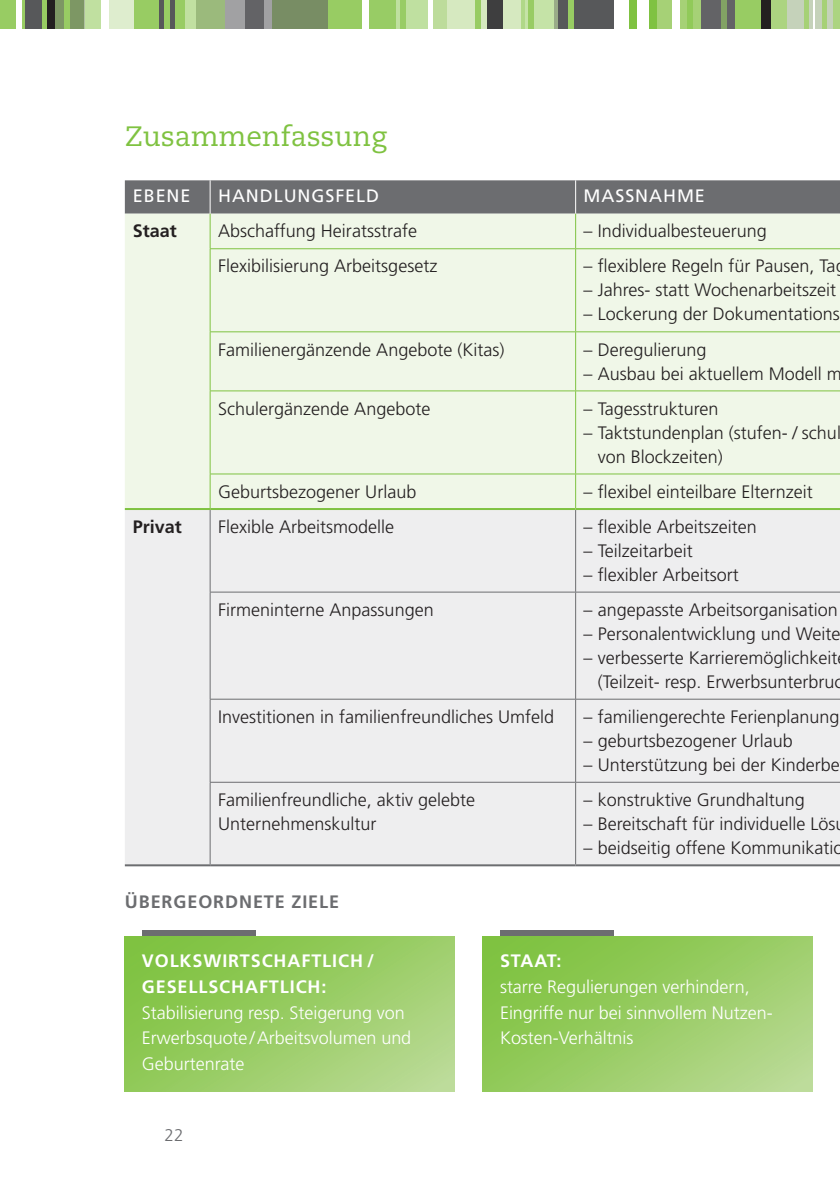
<style>
.page{position:relative;width:840px;height:1191px;background:#fff}
.page>*{position:absolute;margin:0;border:0;box-sizing:border-box;transform-origin:0 0}
.t1{font:28px "Caecilia LT Std";letter-spacing:-.005em;color:#7fc241}
.t2{font:300 18px/24px "Frutiger LT Std";color:#231f20}
.t3{font:300 18px/25.6px "Frutiger LT Std";color:#fff}
.t4{font:700 18px/25.6px "Frutiger LT Std";letter-spacing:.05em;color:#fff}
.t5{font:18px "Frutiger LT Std";letter-spacing:.05em;color:#fff}
.t6{font:700 18px "Frutiger LT Std";letter-spacing:.05em;color:#6c6d70}
.t7{font:700 18px "Frutiger LT Std";color:#231f20}
.t8{font:300 17px "Frutiger LT Std";color:#6c6d70}
</style>
<div class="page">
<div style="left:766px;top:0;width:73px;height:28px;background:#acd480"></div>
<div style="left:0;top:0;width:55px;height:28px;background:#98cc63"></div>
<div style="left:272px;top:0;width:89px;height:28px;background:#98cc63"></div>
<svg style="left:225px;top:0;width:102px;height:28px;background:#859379"></svg>
<div style="left:445px;top:0;width:79px;height:28px;background:#d6e9c0"></div>
<div style="left:649px;top:0;width:74px;height:28px;background:#a6d176"></div>
<div style="left:757px;top:0;width:13px;height:28px;background:#231f20"></div>
<div style="left:787px;top:0;width:45px;height:28px;background:linear-gradient(to bottom,#c5d2ba,#c5d2ba)"></div>
<div style="left:701px;top:0;width:37px;height:28px;background:#636366"></div>
<div style="left:735px;top:0;width:25px;height:28px;background:#98cc63"></div>
<div style="left:803px;top:0;width:5px;height:28px;background:#a6d176"></div>
<hr style="left:812px;top:0;width:2px;height:28px;background:#fff">
<hr style="left:822px;top:0;width:4px;height:28px;background:#a6d176">
<div style="left:671px;top:0;width:8px;height:28px;background:#fff"></div>
<div style="left:686px;top:0;width:6px;height:28px;background:#91ca59"></div>
<div style="left:720px;top:0;width:6px;height:28px;background:#82a264"></div>
<div style="left:649px;top:0;width:7px;height:28px;background:#7fc241"></div>
<div style="left:474px;top:0;width:6px;height:28px;background:#98cc63"></div>
<svg style="left:185px;top:0;width:40px;height:28px"></svg>
<svg style="left:521px;top:0;width:33px;height:28px"></svg>
<div style="left:433px;top:0;width:13px;height:28px;background:#bddc9b"></div>
<div style="left:558px;top:0;width:55px;height:28px;background:#57585a"></div>
<div style="left:134px;top:0;width:51px;height:28px;background:#98cc63"></div>
<div style="left:628px;top:0;width:8px;height:28px;background:#7fc241"></div>
<div style="left:568px;top:0;width:5px;height:28px;background:#98cc63"></div>
<svg style="left:554px;top:0;width:4px;height:28px"></svg>
<div style="left:528px;top:0;width:5px;height:28px;background:#98cc63"></div>
<div style="left:487px;top:0;width:15px;height:28px;background:#3e3e3f"></div>
<svg style="left:369px;top:0;width:59px;height:28px;background:#a9d47f"></svg>
<div style="left:245px;top:0;width:18px;height:28px;background:#636366"></div>
<div style="left:170px;top:0;width:5px;height:28px;background:#57585a"></div>
<hr style="left:159px;top:0;width:4px;height:28px;background:#57585a">
<div style="left:55px;top:0;width:30px;height:28px;background:#7d9764"></div>
<div style="left:64px;top:0;width:6px;height:28px;background:#98cc63"></div>
<svg style="left:85px;top:0;width:49px;height:28px"></svg>
<div style="left:47px;top:0;width:8px;height:28px;background:#231f20"></div>
<div style="left:26px;top:0;width:16px;height:28px;background:#57585a"></div>
<div style="left:16px;top:0;width:6px;height:28px;background:#fff"></div>
<svg style="left:499px;top:930px;width:114px;height:7px"></svg>
<svg style="left:142px;top:930px;width:113px;height:7px"></svg>
<div style="left:125px;top:180px;width:714px;height:34px;background:#6c6d70"></div>
<div style="left:125px;top:214px;width:714px;height:294px;background:#f0f7e8"></div>
<div style="left:125px;top:510px;width:714px;height:354px;background:#eeeeef"></div>
<hr style="left:210px;top:180px;width:1px;height:34px;background:#fff">
<hr style="left:575px;top:180px;width:1px;height:34px;background:#fff">
<hr style="left:210px;top:214px;width:1px;height:34px;background:#7fc241">
<hr style="left:575px;top:214px;width:1px;height:34px;background:#7fc241">
<hr style="left:210px;top:248px;width:365px;height:1px;background:#7fc241">
<hr style="left:210px;top:249px;width:1px;height:82px;background:#7fc241">
<hr style="left:575px;top:248px;width:264px;height:1px;background:#7fc241">
<hr style="left:575px;top:249px;width:1px;height:82px;background:#7fc241">
<hr style="left:210px;top:331px;width:365px;height:1px;background:#7fc241">
<hr style="left:210px;top:332px;width:1px;height:58px;background:#7fc241">
<hr style="left:575px;top:331px;width:264px;height:1px;background:#7fc241">
<hr style="left:575px;top:332px;width:1px;height:58px;background:#7fc241">
<hr style="left:210px;top:390px;width:365px;height:1px;background:#7fc241">
<hr style="left:210px;top:391px;width:1px;height:83px;background:#7fc241">
<hr style="left:575px;top:390px;width:264px;height:1px;background:#7fc241">
<hr style="left:575px;top:391px;width:1px;height:83px;background:#7fc241">
<hr style="left:210px;top:473px;width:365px;height:1px;background:#7fc241">
<hr style="left:210px;top:474px;width:1px;height:34px;background:#7fc241">
<hr style="left:575px;top:473px;width:264px;height:1px;background:#7fc241">
<hr style="left:575px;top:474px;width:1px;height:34px;background:#7fc241">
<hr style="left:125px;top:508px;width:85px;height:2px;background:#7fc241">
<hr style="left:210px;top:508px;width:365px;height:2px;background:#7fc241">
<hr style="left:575px;top:508px;width:264px;height:2px;background:#7fc241">
<hr style="left:210px;top:510px;width:1px;height:82px;background:#6c6d70">
<hr style="left:575px;top:510px;width:1px;height:82px;background:#6c6d70">
<hr style="left:210px;top:592px;width:365px;height:1px;background:#6c6d70">
<hr style="left:210px;top:592px;width:1px;height:107px;background:#6c6d70">
<hr style="left:575px;top:592px;width:264px;height:1px;background:#6c6d70">
<hr style="left:575px;top:592px;width:1px;height:107px;background:#6c6d70">
<hr style="left:210px;top:699px;width:365px;height:1px;background:#6c6d70">
<hr style="left:210px;top:699px;width:1px;height:83px;background:#6c6d70">
<hr style="left:575px;top:699px;width:264px;height:1px;background:#6c6d70">
<hr style="left:575px;top:699px;width:1px;height:83px;background:#6c6d70">
<hr style="left:210px;top:782px;width:365px;height:1px;background:#6c6d70">
<hr style="left:210px;top:782px;width:1px;height:82px;background:#6c6d70">
<hr style="left:575px;top:782px;width:264px;height:1px;background:#6c6d70">
<hr style="left:575px;top:782px;width:1px;height:82px;background:#6c6d70">
<hr style="left:125px;top:864px;width:85px;height:2px;background:#6c6d70">
<hr style="left:210px;top:864px;width:365px;height:2px;background:#6c6d70">
<hr style="left:575px;top:864px;width:264px;height:2px;background:#6c6d70">
<svg style="left:125px;top:937px;width:329px;height:154px;background:#98cc64"></svg>
<svg style="left:482px;top:937px;width:329px;height:154px;background:#98cc64"></svg>
<h1 class="t1" style="left:125px;top:120px;width:263px">Zusammenfassung</h1>
<p class="t5" style="left:133px;top:185px;width:59px">EBENE</p>
<p class="t5" style="left:218px;top:185px;width:162px">HANDLUNGSFELD</p>
<p class="t5" style="left:583px;top:185px;width:123px">MASSNAHME</p>
<p class="t7" style="left:133px;top:221px;width:46px">Staat</p>
<p class="t2" style="left:218px;top:219px;width:200px">Abschaffung Heiratsstrafe</p>
<p class="t2" style="left:583px;top:219px;width:185px">– Individualbesteuerung</p>
<p class="t2" style="left:218px;top:254px;width:220px">Flexibilisierung Arbeitsgesetz</p>
<p class="t2" style="left:583px;top:254px;width:253px">– flexiblere Regeln für Pausen, Ta</p>
<p class="t2" style="left:583px;top:278px;width:254px">– Jahres- statt Wochenarbeitszeit</p>
<p class="t2" style="left:583px;top:302px;width:258px">– Lockerung der Dokumentations</p>
<p class="t2" style="left:218px;top:337px;width:288px">Familienergänzende Angebote (Kitas)</p>
<p class="t2" style="left:583px;top:337px;width:124px">– Deregulierung</p>
<p class="t2" style="left:583px;top:361px;width:260px">– Ausbau bei aktuellem Modell m</p>
<p class="t2" style="left:218px;top:397px;width:214px">Schulergänzende Angebote</p>
<p class="t2" style="left:583px;top:397px;width:136px">– Tagesstrukturen</p>
<p class="t2" style="left:597px;top:421px;width:245px;text-indent:-14px">– Taktstundenplan (stufen- / schul von Blockzeiten)</p>
<p class="t2" style="left:218px;top:480px;width:200px">Geburtsbezogener Urlaub</p>
<p class="t2" style="left:583px;top:480px;width:230px">– flexibel einteilbare Elternzeit</p>
<p class="t7" style="left:133px;top:516px;width:51px">Privat</p>
<p class="t2" style="left:218px;top:515px;width:177px">Flexible Arbeitsmodelle</p>
<p class="t2" style="left:583px;top:515px;width:174px">– flexible Arbeitszeiten</p>
<p class="t2" style="left:583px;top:539px;width:110px">– Teilzeitarbeit</p>
<p class="t2" style="left:583px;top:563px;width:156px">– flexibler Arbeitsort</p>
<p class="t2" style="left:218px;top:598px;width:217px">Firmeninterne Anpassungen</p>
<p class="t2" style="left:583px;top:598px;width:256px">– angepasste Arbeitsorganisation</p>
<p class="t2" style="left:583px;top:622px;width:258px">– Personalentwicklung und Weite</p>
<p class="t2" style="left:583px;top:646px;width:260px;text-align:right">– verbesserte Karrieremöglichkeit (Teilzeit- resp. Erwerbsunterbruc</p>
<p class="t2" style="left:218px;top:705px;width:337px">Investitionen in familienfreundliches Umfeld</p>
<p class="t2" style="left:583px;top:705px;width:257px">– familiengerechte Ferienplanung</p>
<p class="t2" style="left:583px;top:729px;width:211px">– geburtsbezogener Urlaub</p>
<p class="t2" style="left:583px;top:753px;width:258px">– Unterstützung bei der Kinderbe</p>
<p class="t2" style="left:218px;top:788px;width:258px">Familienfreundliche, aktiv gelebte<br>Unternehmenskultur</p>
<p class="t2" style="left:583px;top:788px;width:223px">– konstruktive Grundhaltung</p>
<p class="t2" style="left:583px;top:812px;width:253px">– Bereitschaft für individuelle Lös</p>
<p class="t2" style="left:583px;top:836px;width:261px">– beidseitig offene Kommunikatio</p>
<p class="t6" style="left:125px;top:891px;width:216px">ÜBERGEORDNETE ZIELE</p>
<p class="t4" style="left:142px;top:948px;width:233px">VOLKSWIRTSCHAFTLICH /<br>GESELLSCHAFTLICH:</p>
<p class="t3" style="left:142px;top:999px;width:271px">Stabilisierung resp. Steigerung von<br>Erwerbsquote/Arbeitsvolumen und<br>Geburtenrate</p>
<p class="t8" style="left:164px;top:1125px;width:20px">22</p>
<p class="t4" style="left:499px;top:948px;width:63px">STAAT:</p>
<p class="t3" style="left:499px;top:974px;width:274px">starre Regulierungen verhindern,<br>Eingriffe nur bei sinnvollem Nutzen-<br>Kosten-Verhältnis</p>
</div>
